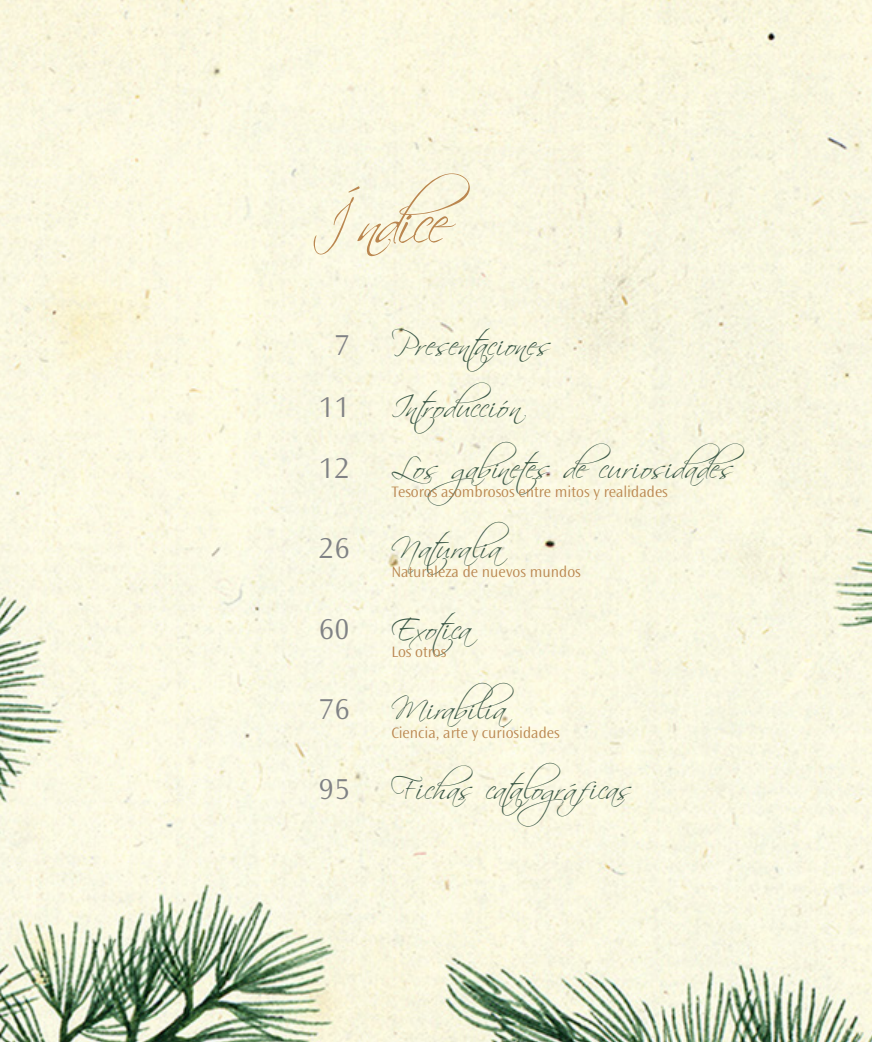
<style>
.page{position:relative;width:872px;height:1042px;background:#fff}
.page>*{position:absolute;margin:0;border:0;box-sizing:border-box;transform-origin:0 0}
.Indice_TDC{font:60px "Scriptina";letter-spacing:-.055em;color:#ba864f}
.Titulo_capitulo_TDC{font:30px "Scriptina";letter-spacing:-.02em;color:#3b5847}
.Titulo_capitulo_TDC-2{font:30px "Scriptina";letter-spacing:-.055em;color:#3b5847}
.Titulo_capitulo_TDC-3{font:300 30px "Ocean Sans Std";letter-spacing:.05em;color:#808285}
.Titulo_capitulo_TDC-4{font:30px "Scriptina";letter-spacing:.02em;color:#3b5847}
.Titulo_capitulo_TDC-5{font:30px "Scriptina";letter-spacing:-.06em;color:#3b5847}
.Subtitulo_capitulo_T{font:300 15.75px "Ocean Sans Std";color:#ba864f}
</style>
<div class="page">
<img style="left:0;top:0;width:872px;height:1042px">
<p class="Indice_TDC" style="left:319px;top:187px;width:152px">Índice</p>
<p class="Titulo_capitulo_TDC-3" style="left:335px;top:329px;width:16px">7</p>
<p class="Titulo_capitulo_TDC" style="left:391px;top:327px;width:162px">Presentaciones</p>
<p class="Titulo_capitulo_TDC-3" style="left:319px;top:390px;width:32px">11</p>
<p class="Titulo_capitulo_TDC" style="left:391px;top:389px;width:132px">Introducción</p>
<p class="Titulo_capitulo_TDC-3" style="left:319px;top:452px;width:32px">12</p>
<p class="Titulo_capitulo_TDC-3" style="left:319px;top:532px;width:32px">26</p>
<p class="Titulo_capitulo_TDC" style="left:391px;top:450px;width:354px">Los gabinetes de curiosidades</p>
<p class="Subtitulo_capitulo_T" style="left:391px;top:483px;width:278px">Tesoros asombrosos entre mitos y realidades</p>
<p class="Titulo_capitulo_TDC" style="left:391px;top:530px;width:119px">Naturalia</p>
<p class="Subtitulo_capitulo_T" style="left:391px;top:563px;width:191px">Naturaleza de nuevos mundos</p>
<p class="Titulo_capitulo_TDC-3" style="left:319px;top:612px;width:32px">60</p>
<p class="Titulo_capitulo_TDC-5" style="left:391px;top:611px;width:81px">Exotica</p>
<p class="Subtitulo_capitulo_T" style="left:391px;top:643px;width:57px">Los otros</p>
<p class="Titulo_capitulo_TDC-3" style="left:319px;top:692px;width:32px">76</p>
<p class="Titulo_capitulo_TDC-3" style="left:319px;top:773px;width:32px">95</p>
<p class="Titulo_capitulo_TDC-4" style="left:391px;top:691px;width:124px">Mirabilia</p>
<p class="Subtitulo_capitulo_T" style="left:391px;top:724px;width:170px">Ciencia, arte y curiosidades</p>
<p class="Titulo_capitulo_TDC-2" style="left:391px;top:771px;width:242px">Fi chas catalográfi cas</p>
</div>
